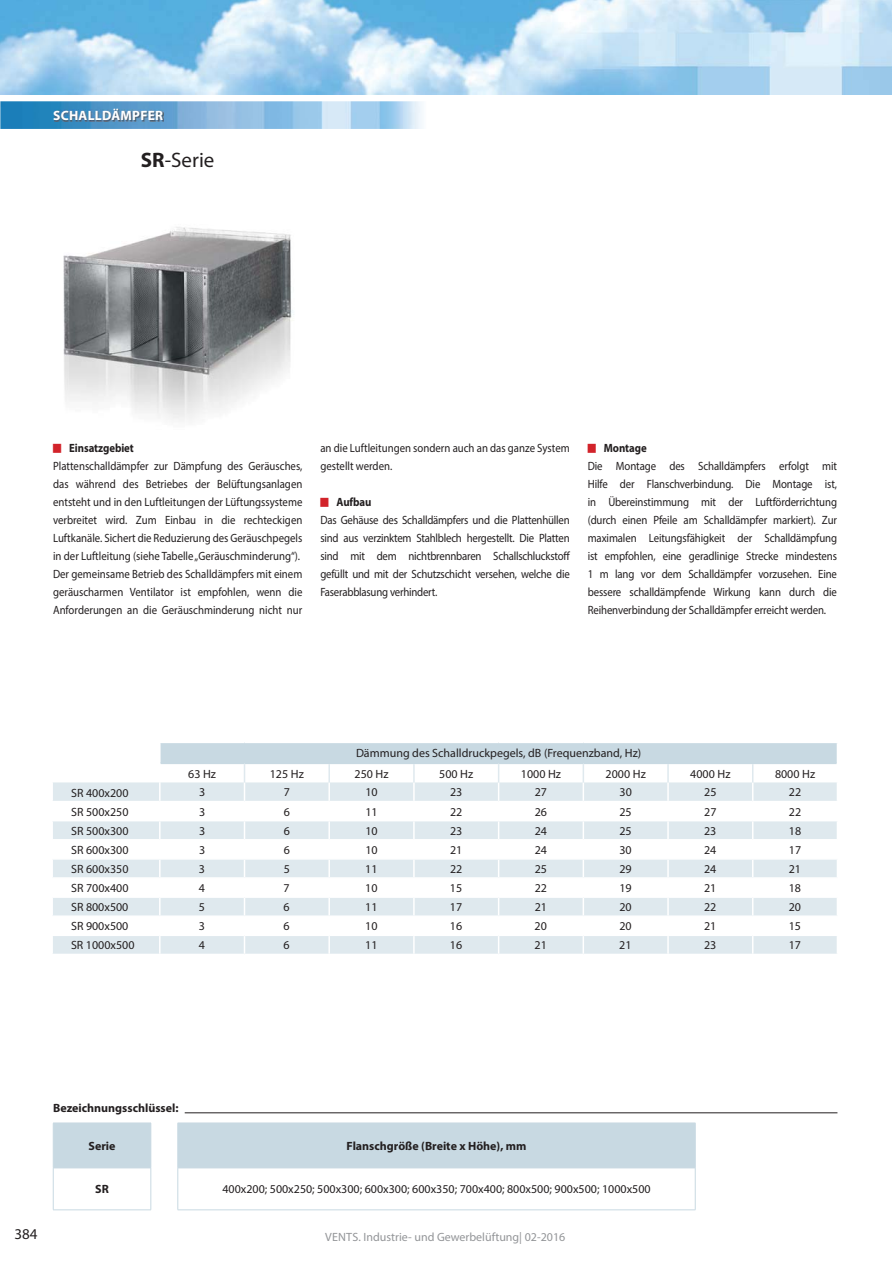
<style>
.page{position:relative;width:893px;height:1263px;background:#fff}
.page>*{position:absolute;margin:0;border:0;box-sizing:border-box;transform-origin:0 0}
.t1{font:21px "Myriad Pro";color:#231f20}
.t2{font:15px "Myriad Pro";color:#231f20}
.t3{font:700 13.5px "Myriad Pro";letter-spacing:.02em;color:#fff}
.t4{font:12px/18px "Myriad Pro";color:#231f20;scale:.9 1}
.t5{font:12px "Myriad Pro";color:#231f20}
.t6{font:700 12px "Myriad Pro";color:#231f20}
.t7{font:12px "Myriad Pro";color:#939598}
.t8{font:700 12px "Myriad Pro";color:#231f20;scale:.9 1}
.s1{font-weight:700}
</style>
<div class="page">
<img style="left:1px;top:0;width:891px;height:94px">
<img style="left:1px;top:101px;width:421px;height:28px">
<img style="left:63px;top:227px;width:231px;height:194px">
<img style="left:54px;top:109px;width:110px;height:12px">
<svg style="left:53px;top:743px;width:784px;height:211px"></svg>
<div style="left:54px;top:1123px;width:641px;height:45px;background:#c8d9e2"></div>
<hr style="left:695px;top:1123px;width:1px;height:45px;background:#c8d9e2">
<hr style="left:53px;top:1168px;width:1px;height:42px;background:#c8d9e2">
<hr style="left:695px;top:1168px;width:1px;height:42px;background:#c8d9e2">
<hr style="left:53px;top:1210px;width:98px;height:1px;background:#c8d9e2">
<hr style="left:178px;top:1210px;width:517px;height:1px;background:#c8d9e2">
<hr style="left:53px;top:1123px;width:98px;height:1px;background:#c8d9e2">
<hr style="left:53px;top:1123px;width:1px;height:45px;background:#c8d9e2">
<hr style="left:178px;top:1123px;width:517px;height:1px;background:#c8d9e2">
<hr style="left:53px;top:1168px;width:98px;height:1px;background:#c8d9e2">
<hr style="left:178px;top:1168px;width:517px;height:1px;background:#c8d9e2">
<hr style="left:151px;top:1123px;width:1px;height:45px;background:#c8d9e2">
<hr style="left:151px;top:1168px;width:1px;height:42px;background:#c8d9e2">
<hr style="left:178px;top:1123px;width:1px;height:45px;background:#c8d9e2">
<hr style="left:178px;top:1168px;width:1px;height:42px;background:#c8d9e2">
<hr style="left:185px;top:1112px;width:652px;height:1px;background:#231f20">
<p class="t3" style="left:53px;top:108px;width:111px">SCHALLDÄMPFER</p>
<h1 class="t1" style="left:141px;top:152px;width:75px"><span class="s1">SR</span>-Serie</h1>
<p class="t8" style="left:69px;top:441px;width:73px">Einsatzgebiet</p>
<p class="t4" style="left:53px;top:458px;width:279px">Plattenschalldämpfer zur Dämpfung des Geräusches, das während des Betriebes der Belüftungsanlagen entsteht und in den Luftleitungen der Lüftungssysteme verbreitet wird. Zum Einbau in die rechteckigen Luftkanäle. Sichert die Reduzierung des Geräuschpegels in der Luftleitung (siehe Tabelle „Geräuschminderung“).<br>Der gemeinsame Betrieb des Schalldämpfers mit einem geräuscharmen Ventilator ist empfohlen, wenn die Anforderungen an die Geräuschminderung nicht nur</p>
<p class="t4" style="left:320px;top:440px;width:279px">an die Luftleitungen sondern auch an das ganze System gestellt werden.</p>
<p class="t8" style="left:336px;top:495px;width:40px">Aufbau</p>
<p class="t4" style="left:320px;top:512px;width:279px;text-align:justify">Das Gehäuse des Schalldämpfers und die Plattenhüllen sind aus verzinktem Stahlblech hergestellt. Die Platten sind mit dem nichtbrennbaren Schallschluckstoff gefüllt und mit der Schutzschicht versehen, welche die Faserabblasung verhindert.</p>
<p class="t8" style="left:604px;top:441px;width:49px">Montage</p>
<p class="t4" style="left:588px;top:458px;width:279px;text-align:justify">Die Montage des Schalldämpfers erfolgt mit Hilfe der Flanschverbindung. Die Montage ist, in Übereinstimmung mit der Luftförderrichtung (durch einen Pfeile am Schalldämpfer markiert). Zur maximalen Leitungsfähigkeit der Schalldämpfung ist empfohlen, eine geradlinige Strecke mindestens 1 m lang vor dem Schalldämpfer vorzusehen. Eine bessere schalldämpfende Wirkung kann durch die Reihenverbindung der Schalldämpfer erreicht werden.</p>
<p class="t5" style="left:356px;top:749px;width:287px">Dämmung des Schalldruckpegels, dB (Frequenzband, Hz)</p>
<p class="t5" style="left:188px;top:769px;width:29px">63 Hz</p>
<p class="t5" style="left:270px;top:769px;width:36px">125 Hz</p>
<p class="t5" style="left:354px;top:769px;width:36px">250 Hz</p>
<p class="t5" style="left:439px;top:769px;width:36px">500 Hz</p>
<p class="t5" style="left:521px;top:769px;width:42px">1000 Hz</p>
<p class="t5" style="left:605px;top:769px;width:42px">2000 Hz</p>
<p class="t5" style="left:690px;top:769px;width:42px">4000 Hz</p>
<p class="t5" style="left:775px;top:769px;width:42px">8000 Hz</p>
<p class="t5" style="left:71px;top:788px;width:59px">SR 400x200</p>
<p class="t5" style="left:199px;top:788px;width:8px">3</p>
<p class="t5" style="left:284px;top:788px;width:8px">7</p>
<p class="t5" style="left:365px;top:788px;width:14px">10</p>
<p class="t5" style="left:450px;top:788px;width:14px">23</p>
<p class="t5" style="left:535px;top:788px;width:14px">27</p>
<p class="t5" style="left:619px;top:788px;width:14px">30</p>
<p class="t5" style="left:704px;top:788px;width:14px">25</p>
<p class="t5" style="left:789px;top:788px;width:14px">22</p>
<p class="t5" style="left:71px;top:807px;width:59px">SR 500x250</p>
<p class="t5" style="left:199px;top:807px;width:8px">3</p>
<p class="t5" style="left:284px;top:807px;width:8px">6</p>
<p class="t5" style="left:365px;top:807px;width:14px">11</p>
<p class="t5" style="left:450px;top:807px;width:14px">22</p>
<p class="t5" style="left:535px;top:807px;width:14px">26</p>
<p class="t5" style="left:619px;top:807px;width:14px">25</p>
<p class="t5" style="left:704px;top:807px;width:14px">27</p>
<p class="t5" style="left:789px;top:807px;width:14px">22</p>
<p class="t5" style="left:71px;top:826px;width:59px">SR 500x300</p>
<p class="t5" style="left:199px;top:826px;width:8px">3</p>
<p class="t5" style="left:284px;top:826px;width:8px">6</p>
<p class="t5" style="left:365px;top:826px;width:14px">10</p>
<p class="t5" style="left:450px;top:826px;width:14px">23</p>
<p class="t5" style="left:535px;top:826px;width:14px">24</p>
<p class="t5" style="left:619px;top:826px;width:14px">25</p>
<p class="t5" style="left:704px;top:826px;width:14px">23</p>
<p class="t5" style="left:789px;top:826px;width:14px">18</p>
<p class="t5" style="left:71px;top:845px;width:59px">SR 600x300</p>
<p class="t5" style="left:199px;top:845px;width:8px">3</p>
<p class="t5" style="left:284px;top:845px;width:8px">6</p>
<p class="t5" style="left:365px;top:845px;width:14px">10</p>
<p class="t5" style="left:450px;top:845px;width:14px">21</p>
<p class="t5" style="left:535px;top:845px;width:14px">24</p>
<p class="t5" style="left:619px;top:845px;width:14px">30</p>
<p class="t5" style="left:704px;top:845px;width:14px">24</p>
<p class="t5" style="left:789px;top:845px;width:14px">17</p>
<p class="t5" style="left:71px;top:864px;width:59px">SR 600x350</p>
<p class="t5" style="left:199px;top:864px;width:8px">3</p>
<p class="t5" style="left:284px;top:864px;width:8px">5</p>
<p class="t5" style="left:365px;top:864px;width:14px">11</p>
<p class="t5" style="left:450px;top:864px;width:14px">22</p>
<p class="t5" style="left:535px;top:864px;width:14px">25</p>
<p class="t5" style="left:619px;top:864px;width:14px">29</p>
<p class="t5" style="left:704px;top:864px;width:14px">24</p>
<p class="t5" style="left:789px;top:864px;width:14px">21</p>
<p class="t5" style="left:71px;top:883px;width:59px">SR 700x400</p>
<p class="t5" style="left:199px;top:883px;width:8px">4</p>
<p class="t5" style="left:284px;top:883px;width:8px">7</p>
<p class="t5" style="left:365px;top:883px;width:14px">10</p>
<p class="t5" style="left:450px;top:883px;width:14px">15</p>
<p class="t5" style="left:535px;top:883px;width:14px">22</p>
<p class="t5" style="left:619px;top:883px;width:14px">19</p>
<p class="t5" style="left:704px;top:883px;width:14px">21</p>
<p class="t5" style="left:789px;top:883px;width:14px">18</p>
<p class="t5" style="left:71px;top:903px;width:59px">SR 800x500</p>
<p class="t5" style="left:199px;top:903px;width:8px">5</p>
<p class="t5" style="left:284px;top:903px;width:8px">6</p>
<p class="t5" style="left:365px;top:903px;width:14px">11</p>
<p class="t5" style="left:450px;top:903px;width:14px">17</p>
<p class="t5" style="left:535px;top:903px;width:14px">21</p>
<p class="t5" style="left:619px;top:903px;width:14px">20</p>
<p class="t5" style="left:704px;top:903px;width:14px">22</p>
<p class="t5" style="left:789px;top:903px;width:14px">20</p>
<p class="t5" style="left:71px;top:922px;width:59px">SR 900x500</p>
<p class="t5" style="left:199px;top:922px;width:8px">3</p>
<p class="t5" style="left:284px;top:922px;width:8px">6</p>
<p class="t5" style="left:365px;top:922px;width:14px">10</p>
<p class="t5" style="left:450px;top:922px;width:14px">16</p>
<p class="t5" style="left:535px;top:922px;width:14px">20</p>
<p class="t5" style="left:619px;top:922px;width:14px">20</p>
<p class="t5" style="left:704px;top:922px;width:14px">21</p>
<p class="t5" style="left:789px;top:922px;width:14px">15</p>
<p class="t5" style="left:71px;top:941px;width:65px">SR 1000x500</p>
<p class="t5" style="left:199px;top:941px;width:8px">4</p>
<p class="t5" style="left:284px;top:941px;width:8px">6</p>
<p class="t5" style="left:365px;top:941px;width:14px">11</p>
<p class="t5" style="left:450px;top:941px;width:14px">16</p>
<p class="t5" style="left:535px;top:941px;width:14px">21</p>
<p class="t5" style="left:619px;top:941px;width:14px">21</p>
<p class="t5" style="left:704px;top:941px;width:14px">23</p>
<p class="t5" style="left:789px;top:941px;width:14px">17</p>
<p class="t2" style="left:15px;top:1229px;width:25px">384</p>
<p class="t6" style="left:53px;top:1101px;width:127px">Bezeichnungsschlüssel:</p>
<p class="t6" style="left:89px;top:1139px;width:29px">Serie</p>
<p class="t6" style="left:346px;top:1139px;width:181px">Flanschgröße (Breite x Höhe), mm</p>
<p class="t6" style="left:95px;top:1182px;width:15px">SR</p>
<p class="t5" style="left:222px;top:1185px;width:430px">400x200; 500x250; 500x300; 600x300; 600x350; 700x400; 800x500; 900x500; 1000x500</p>
<p class="t7" style="left:325px;top:1233px;width:242px">VENTS. Industrie- und Gewerbelüftung| 02-2016</p>
</div>
